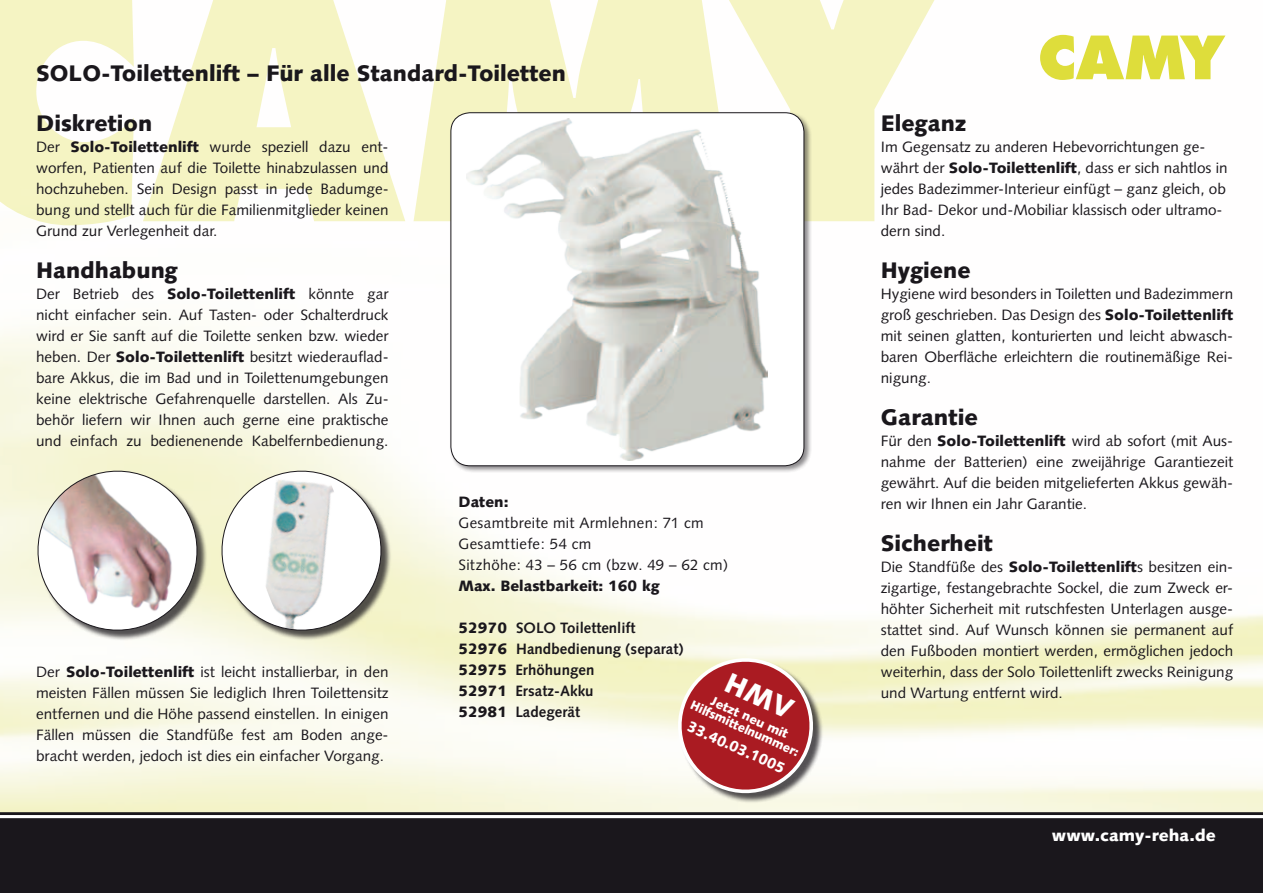
<style>
.page{position:relative;width:1263px;height:893px;background:#fff}
.page>*{position:absolute;margin:0;border:0;box-sizing:border-box;transform-origin:0 0}
.t1{font:900 22.5px "Syntax";color:#1a171c}
.t2{font:900 16.5px "Syntax";color:#fff}
.t3{font:15px/21px "Syntax";color:#1a171c;text-align:justify}
.t4{font:700 15px/21px "Syntax";letter-spacing:.005em;color:#1a171c}
.t5{font:15px/21px "Syntax";letter-spacing:.025em;color:#1a171c}
.t6{font:900 15px "Syntax";color:#1a171c}
.t7{font:900 15px "Syntax";color:#fff;scale:.95 1}
.t8{font:900 12.9px/12px "Syntax";color:#fff;text-align:center}
.s1{font-weight:900}
</style>
<div class="page">
<div style="left:0;top:817px;width:1263px;height:76px;background:#1a171c"></div>
<hr style="left:0;top:812px;width:1263px;height:3px;background:#1a171c">
<hr style="left:0;top:815px;width:1263px;height:3px;background:#fff">
<svg style="left:0;top:0;width:134px;height:225px"></svg>
<svg style="left:143px;top:0;width:262px;height:221px;fill:#f5f4c3"></svg>
<svg style="left:413px;top:0;width:294px;height:221px;fill:#f5f4c3"></svg>
<svg style="left:707px;top:0;width:228px;height:221px;fill:#f5f4c3"></svg>
<div style="left:449px;top:111px;width:363px;height:363px;background:#1a171c;opacity:.5"></div>
<div style="left:451px;top:113px;width:353px;height:353px;background:#fff;border-radius:19px"></div>
<img style="left:467px;top:118px;width:301px;height:343px">
<div style="left:451px;top:112px;width:353px;height:354px;border:1px solid #1a171c;border-radius:19px"></div>
<svg style="left:26px;top:459px;width:367px;height:182px"></svg>
<div style="left:679px;top:660px;width:145px;height:144px;background:#1a171c;opacity:.75"></div>
<svg style="left:1040px;top:35px;width:185px;height:45px"></svg>
<svg style="left:666px;top:646px;width:159px;height:154px"></svg>
<h1 class="t1" style="left:36px;top:60px;width:531px">SOLO-Toilettenlift – Für alle Standard-Toiletten</h1>
<h1 class="t1" style="left:36px;top:109px;width:118px">Diskretion</h1>
<p class="t3" style="left:36px;top:136px;width:354px">Der <span class="s1">Solo-Toilettenlift</span> wurde speziell dazu ent&shy;worfen, Patienten auf die Toilette hinabzulassen und hochzuheben. Sein Design passt in jede Badumge&shy;bung und stellt auch für die Familienmitglieder keinen Grund zur Verlegenheit dar.</p>
<h1 class="t1" style="left:36px;top:256px;width:143px">Handhabung</h1>
<p class="t3" style="left:36px;top:283px;width:354px">Der Betrieb des <span class="s1">Solo-Toilettenlift</span> könnte gar nicht einfacher sein. Auf Tasten- oder Schalterdruck wird er Sie sanft auf die Toilette senken bzw. wieder heben. Der <span class="s1">Solo-Toilettenlift</span> besitzt wiederauflad&shy;bare Akkus, die im Bad und in Toilettenumgebungen keine elektrische Gefahrenquelle darstellen. Als Zu&shy;behör liefern wir Ihnen auch gerne eine praktische und einfach zu bedienenende Kabelfernbedienung.</p>
<p class="t3" style="left:36px;top:661px;width:354px">Der <span class="s1">Solo-Toilettenlift</span> ist leicht installierbar, in den meisten Fällen müssen Sie lediglich Ihren Toilettensitz entfernen und die Höhe passend einstellen. In einigen Fällen müssen die Standfüße fest am Boden ange&shy;bracht werden, jedoch ist dies ein einfacher Vorgang.</p>
<p class="t6" style="left:458px;top:493px;width:52px">Daten:</p>
<p class="t5" style="left:458px;top:512px;width:271px">Gesamtbreite mit Armlehnen: 71 cm<br>Gesamttiefe: 54 cm<br>Sitzhöhe: 43 – 56 cm (bzw. 49 – 62 cm)</p>
<p class="t6" style="left:458px;top:577px;width:203px">Max. Belastbarkeit: 160 kg</p>
<p class="t4" style="left:458px;top:618px;width:227px"><span class="s1">52970</span> Solo Toilettenlift<br><span class="s1">52976</span> Handbedienung (separat)<br><span class="s1">52975</span> Erhöhungen<br><span class="s1">52971</span> Ersatz-Akku<br><span class="s1">52981</span> Ladegerät</p>
<p class="t8" style="left:698px;top:688px;width:119px;rotate:24deg">Jetzt neu mit<br>Hilfsmittelnummer:</p>
<p class="t7" style="left:692px;top:718px;width:112px;rotate:24deg">33.40.03.1005</p>
<h1 class="t1" style="left:881px;top:109px;width:87px">Eleganz</h1>
<p class="t3" style="left:881px;top:136px;width:348px;text-align:left">Im Gegensatz zu anderen Hebevorrichtungen ge&shy;währt der <span class="s1">Solo-Toilettenlift</span>, dass er sich nahtlos in jedes Badezimmer-Interieur einfügt – ganz gleich, ob Ihr Bad- Dekor und-Mobiliar klassisch oder ultramo&shy;dern sind.</p>
<h1 class="t1" style="left:881px;top:256px;width:92px">Hygiene</h1>
<p class="t3" style="left:881px;top:283px;width:354px">Hygiene wird besonders in Toiletten und Badezimmern groß geschrieben. Das Design des <span class="s1">Solo-Toilettenlift </span>mit seinen glatten, konturierten und leicht abwasch&shy;baren Oberfläche erleichtern die routinemäßige Rei&shy;nigung.</p>
<h1 class="t1" style="left:881px;top:403px;width:99px">Garantie</h1>
<p class="t3" style="left:881px;top:430px;width:354px">Für den <span class="s1">Solo-Toilettenlift</span> wird ab sofort (mit Aus&shy;nahme der Batterien) eine zweijährige Garantiezeit gewährt. Auf die beiden mitgelieferten Akkus gewäh&shy;ren wir Ihnen ein Jahr Garantie.</p>
<h1 class="t1" style="left:881px;top:529px;width:114px">Sicherheit</h1>
<p class="t3" style="left:881px;top:556px;width:354px">Die Standfüße des <span class="s1">Solo-Toilettenlift</span>s besitzen ein&shy;zigartige, festangebrachte Sockel, die zum Zweck er&shy;höhter Sicherheit mit rutschfesten Unterlagen ausge&shy;stattet sind. Auf Wunsch können sie permanent auf den Fußboden montiert werden, ermöglichen jedoch weiterhin, dass der Solo Toilettenlift zwecks Reinigung und Wartung entfernt wird.</p>
<p class="t2" style="left:1052px;top:826px;width:165px">www.camy-reha.de</p>
</div>
